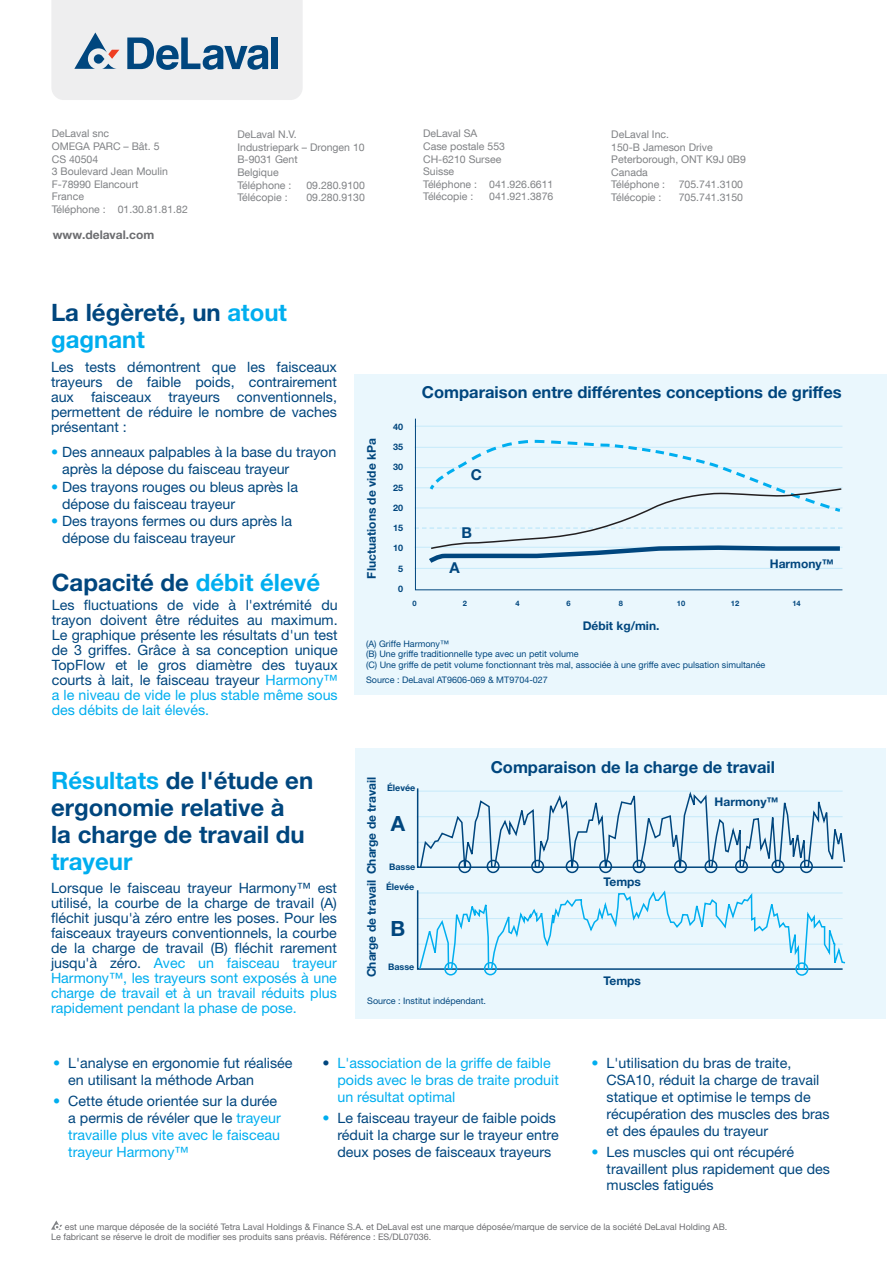
<style>
.page{position:relative;width:893px;height:1263px;background:#fff}
.page>*{position:absolute;margin:0;border:0;box-sizing:border-box;transform-origin:0 0}
.t1{font:700 24px/27px "Helvetica Neue LT Std";color:#00467e}
.t2{font:700 24px "Helvetica Neue LT Std";color:#00aeef}
.t3{font:700 21px "Helvetica Neue LT Std";color:#00467e}
.t4{font:700 16.5px "Helvetica Neue LT Std";color:#00467e}
.t5{font:700 15px "Helvetica Neue LT Std";color:#00467e}
.t6{font:14.25px/15px "Helvetica Neue LT Std";color:#00467e}
.t7{font:14.25px/17.1px "Helvetica Neue LT Std";color:#00aeef}
.t8{font:700 12px "Helvetica Neue LT Std";color:#00467e}
.t9{font:700 12px "Helvetica Neue LT Std";color:#6c6d70}
.t10{font:10.5px/12.6px "Helvetica Neue LT Com";color:#808285}
.t11{font:9px/10.5px "Helvetica Neue LT Std";color:#6c6d70}
.t12{font:9px/10.8px "Helvetica Neue LT Std";color:#00467e}
.t13{font:700 9px "Helvetica Neue LT Std";color:#00467e}
.t14{font:700 7.5px "Helvetica Neue LT Std";color:#00467e}
.s1{color:#00aeef}
.s2{color:#00467e}
</style>
<div class="page">
<svg style="left:51px;top:1220px;width:11px;height:10px"></svg>
<div style="left:354px;top:374px;width:533px;height:321px;background:#eaf7fd"></div>
<hr style="left:414px;top:426px;width:428px;height:1px;background:#c6eafa">
<hr style="left:414px;top:568px;width:428px;height:1px;background:#c6eafa">
<svg style="left:415px;top:418px;width:428px;height:172px"></svg>
<svg style="left:414px;top:438px;width:429px;height:127px"></svg>
<div style="left:355px;top:748px;width:531px;height:271px;background:#eaf7fd"></div>
<svg style="left:416px;top:788px;width:3px;height:80px"></svg>
<svg style="left:416px;top:890px;width:430px;height:82px"></svg>
<svg style="left:419px;top:790px;width:427px;height:132px"></svg>
<div style="left:487px;top:860px;width:13px;height:13px;border:2px solid #00467e;border-radius:50%"></div>
<div style="left:531px;top:860px;width:13px;height:13px;border:2px solid #00467e;border-radius:50%"></div>
<div style="left:566px;top:860px;width:13px;height:13px;border:2px solid #00467e;border-radius:50%"></div>
<div style="left:599px;top:860px;width:13px;height:13px;border:2px solid #00467e;border-radius:50%"></div>
<div style="left:633px;top:860px;width:13px;height:13px;border:2px solid #00467e;border-radius:50%"></div>
<div style="left:674px;top:860px;width:13px;height:13px;border:2px solid #00467e;border-radius:50%"></div>
<div style="left:704px;top:860px;width:13px;height:13px;border:2px solid #00467e;border-radius:50%"></div>
<div style="left:735px;top:860px;width:13px;height:13px;border:2px solid #00467e;border-radius:50%"></div>
<div style="left:771px;top:860px;width:13px;height:13px;border:2px solid #00467e;border-radius:50%"></div>
<div style="left:800px;top:860px;width:13px;height:13px;border:2px solid #00467e;border-radius:50%"></div>
<div style="left:444px;top:962px;width:13px;height:13px;border:2px solid #00aeef;border-radius:50%"></div>
<div style="left:484px;top:962px;width:13px;height:13px;border:2px solid #00aeef;border-radius:50%"></div>
<div style="left:795px;top:962px;width:13px;height:14px;border:2px solid #00aeef;border-radius:50%"></div>
<div style="left:458px;top:860px;width:13px;height:13px;border:2px solid #00467e;border-radius:50%"></div>
<svg style="left:51px;top:0;width:252px;height:100px;background:#d3dbe2"></svg>
<p class="t10" style="left:52px;top:127px;width:138px">DeLaval snc<br>OMEGA PARC – Bât. 5<br>CS 40504<br>3 Boulevard Jean Moulin<br>F-78990 Elancourt<br>France<br>Téléphone : 01.30.81.81.82</p>
<p class="t9" style="left:53px;top:228px;width:103px">www.delaval.com</p>
<p class="t10" style="left:237px;top:128px;width:129px">DeLaval N.V.<br>Industriepark – Drongen 10<br>B-9031 Gent<br>Belgique<br>Téléphone :</p>
<p class="t10" style="left:306px;top:178px;width:60px">09.280.9100</p>
<p class="t10" style="left:237px;top:191px;width:52px">Télécopie :</p>
<p class="t10" style="left:306px;top:191px;width:60px">09.280.9130</p>
<p class="t10" style="left:423px;top:127px;width:132px">DeLaval SA<br>Case postale 553<br>CH-6210 Sursee<br>Suisse<br>Téléphone : 041.926.6611<br>Télécopie :</p>
<p class="t10" style="left:489px;top:190px;width:66px">041.921.3876</p>
<p class="t10" style="left:611px;top:128px;width:136px">DeLaval Inc.<br>150-B Jameson Drive<br>Peterborough, ONT K9J 0B9<br>Canada<br>Téléphone :</p>
<p class="t10" style="left:679px;top:178px;width:66px">705.741.3100</p>
<p class="t10" style="left:611px;top:191px;width:52px">Télécopie :</p>
<p class="t10" style="left:679px;top:191px;width:66px">705.741.3150</p>
<h1 class="t1" style="left:51px;top:299px;width:238px">La légèreté, un <span class="s1">atout gagnant</span></h1>
<p class="t6" style="left:51px;top:359px;width:287px;text-align:justify">Les tests démontrent que les faisceaux trayeurs de faible poids, contrairement aux faisceaux trayeurs conventionnels, permettent de réduire le nombre de vaches présentant :</p>
<p class="t6" style="left:62px;top:443px;width:276px;line-height:17.1px;text-indent:-11px"><span class="s1">•</span> Des anneaux palpables à la base du trayon après la dépose du faisceau trayeur</p>
<p class="t6" style="left:62px;top:478px;width:237px;line-height:17.1px;text-indent:-11px"><span class="s1">•</span> Des trayons rouges ou bleus après la dépose du faisceau trayeur</p>
<p class="t6" style="left:62px;top:512px;width:231px;line-height:17.1px;text-indent:-11px"><span class="s1">•</span> Des trayons fermes ou durs après la dépose du faisceau trayeur</p>
<h1 class="t1" style="left:52px;top:569px;width:270px">Capacité de <span class="s1">débit élevé</span></h1>
<p class="t6" style="left:52px;top:598px;width:287px;text-align:justify">Les fluctuations de vide à l'extrémité du trayon doivent être réduites au maximum.<br>Le graphique présente les résultats d'un test de 3 griffes. Grâce à sa conception unique TopFlow et le gros diamètre des tuyaux courts à lait, le faisceau trayeur <span class="s1">Harmony™ a le niveau de vide le plus stable même sous des débits de lait élevés.</span></p>
<h1 class="t1" style="left:51px;top:766px;width:264px"><span class="s1">Résultats</span> de l'étude en ergonomie relative à<br>la charge de travail du</h1>
<h1 class="t2" style="left:51px;top:846px;width:83px">trayeur</h1>
<p class="t6" style="left:51px;top:881px;width:287px;text-align:justify">Lorsque le faisceau trayeur Harmony™ est utilisé, la courbe de la charge de travail (A) fléchit jusqu'à zéro entre les poses. Pour les faisceaux trayeurs conventionnels, la courbe de la charge de travail (B) fléchit rarement jusqu'à zéro. <span class="s1">Avec un faisceau trayeur Harmony™, les trayeurs sont exposés à une charge de travail et à un travail réduits plus rapidement pendant la phase de pose.</span></p>
<p class="t8" style="left:364px;top:579px;width:142px;rotate:-90deg">Fluctuations de vide kPa</p>
<p class="t13" style="left:393px;top:421px;width:12px">40</p>
<p class="t13" style="left:393px;top:441px;width:12px">35</p>
<p class="t13" style="left:393px;top:462px;width:12px">30</p>
<p class="t13" style="left:393px;top:482px;width:12px">25</p>
<p class="t13" style="left:393px;top:502px;width:12px">20</p>
<p class="t13" style="left:393px;top:522px;width:12px">15</p>
<p class="t13" style="left:393px;top:543px;width:12px">10</p>
<p class="t13" style="left:398px;top:563px;width:7px">5</p>
<p class="t13" style="left:398px;top:583px;width:7px">0</p>
<p class="t4" style="left:422px;top:382px;width:421px">Comparaison entre différentes conceptions de griffes</p>
<p class="t5" style="left:471px;top:466px;width:13px">C</p>
<p class="t5" style="left:462px;top:523px;width:12px">B</p>
<p class="t5" style="left:449px;top:558px;width:12px">A</p>
<p class="t8" style="left:770px;top:556px;width:65px">Harmony™</p>
<p class="t14" style="left:412px;top:599px;width:6px">0</p>
<p class="t14" style="left:463px;top:599px;width:6px">2</p>
<p class="t14" style="left:515px;top:599px;width:6px">4</p>
<p class="t14" style="left:566px;top:599px;width:6px">6</p>
<p class="t14" style="left:619px;top:599px;width:6px">8</p>
<p class="t14" style="left:677px;top:599px;width:10px">10</p>
<p class="t14" style="left:731px;top:599px;width:10px">12</p>
<p class="t14" style="left:792px;top:599px;width:10px">14</p>
<p class="t12" style="left:366px;top:638px;width:401px">(A) Griffe Harmony™<br>(B) Une griffe traditionnelle type avec un petit volume<br>(C) Une griffe de petit volume fonctionnant très mal, associée à une griffe avec pulsation simultanée</p>
<p class="t12" style="left:366px;top:674px;width:183px">Source : DeLaval AT9606-069 &amp; MT9704-027</p>
<p class="t8" style="left:583px;top:618px;width:78px">Débit kg/min.</p>
<p class="t8" style="left:364px;top:977px;width:202px;rotate:-90deg">Charge de travail Charge de travail</p>
<p class="t13" style="left:387px;top:782px;width:30px">Élevée</p>
<h2 class="t3" style="left:391px;top:810px;width:16px">A</h2>
<p class="t13" style="left:389px;top:861px;width:28px">Basse</p>
<p class="t13" style="left:386px;top:882px;width:30px">Élevée</p>
<h2 class="t3" style="left:390px;top:915px;width:16px">B</h2>
<p class="t13" style="left:388px;top:961px;width:28px">Basse</p>
<p class="t4" style="left:491px;top:757px;width:286px">Comparaison de la charge de travail</p>
<p class="t8" style="left:603px;top:874px;width:39px">Temps</p>
<p class="t8" style="left:603px;top:973px;width:39px">Temps</p>
<p class="t8" style="left:715px;top:794px;width:65px">Harmony™</p>
<p class="t12" style="left:367px;top:996px;width:120px">Source : Institut indépendant.</p>
<p class="t6" style="left:68px;top:1054px;width:226px;line-height:17.1px;text-indent:-15px"><span class="s1">•</span> L'analyse en ergonomie fut réalisée en utilisant la méthode Arban</p>
<p class="t7" style="left:68px;top:1092px;width:214px;text-indent:-15px">• <span class="s2">Cette étude orientée sur la durée a permis de révéler que le</span> trayeur travaille plus vite avec le faisceau trayeur Harmony™</p>
<p class="t7" style="left:337px;top:1054px;width:223px;text-indent:-15px"><span class="s2">•</span> L'association de la griffe de faible poids avec le bras de traite produit un résultat optimal</p>
<p class="t6" style="left:337px;top:1109px;width:223px;line-height:17.1px;text-indent:-15px"><span class="s1">•</span> Le faisceau trayeur de faible poids réduit la charge sur le trayeur entre deux poses de faisceaux trayeurs</p>
<p class="t6" style="left:607px;top:1054px;width:225px;line-height:17.1px;text-indent:-15px"><span class="s1">•</span> L'utilisation du bras de traite,<br>CSA10, réduit la charge de travail statique et optimise le temps de récupération des muscles des bras et des épaules du trayeur</p>
<p class="t6" style="left:607px;top:1144px;width:225px;line-height:16.5px;text-indent:-15px"><span class="s1">•</span> Les muscles qui ont récupéré travaillent plus rapidement que des muscles fatigués</p>
<p class="t11" style="left:51px;top:1221px;width:678px;text-indent:14px">est une marque déposée de la société Tetra Laval Holdings &amp; Finance S.A. et DeLaval est une marque déposée/marque de service de la société DeLaval Holding AB.<br>Le fabricant se réserve le droit de modifier ses produits sans préavis. Référence : ES/DL07036.</p>
</div>
